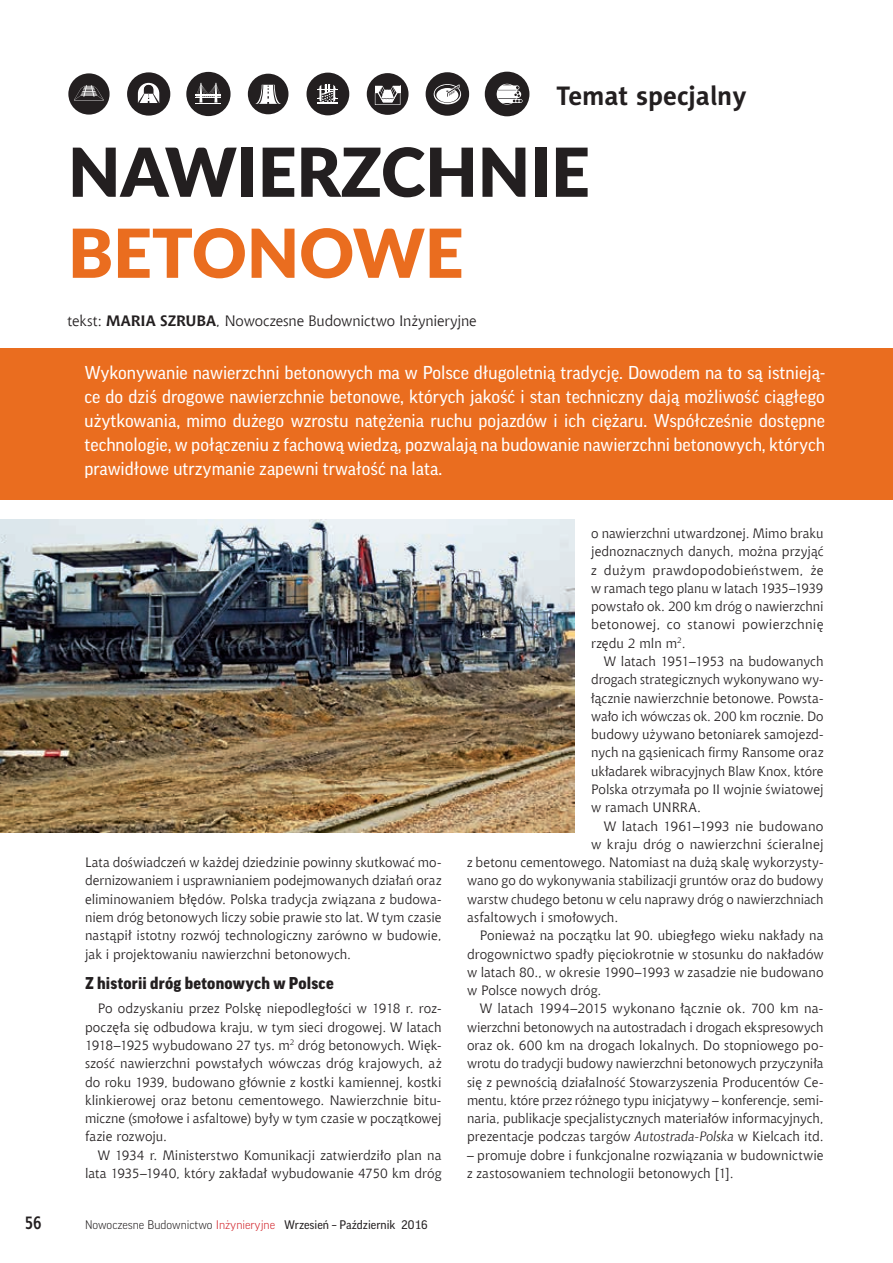
<style>
.page{position:relative;width:893px;height:1263px;background:#fff}
.page>*{position:absolute;margin:0;border:0;box-sizing:border-box;transform-origin:0 0}
.t1{font:900 67.5px "Lato";color:#231f20}
.t2{font:900 67.5px "Lato";color:#ea6d1f}
.t3{font:700 27px "Naomi Sans EFN";color:#231f20}
.t4{font:18px/24px "Good Pro";color:#fff;text-align:justify}
.t5{font:700 18px "Aerton Cnd EFN";color:#231f20}
.t6{font:900 16.5px "Good Pro";letter-spacing:.015em;color:#231f20}
.t7{font:15px "Chianti EU";letter-spacing:-.01em;color:#231f20}
.t8{font:13.5px/18.3px "Chianti EU";letter-spacing:.005em;color:#231f20;text-align:justify}
.t9{font:12px "Good Pro";color:#231f20}
.s1{font-weight:700}
.s2{font-weight:300}
.s3{font-weight:300;color:#d1232a}
.s4{font-style:italic}
</style>
<div class="page">
<div style="left:0;top:348px;width:893px;height:152px;background:#ea6d1f"></div>
<div style="left:367px;top:73px;width:41px;height:42px;background:#231f20;border-radius:50%"></div>
<svg style="left:375px;top:85px;width:25px;height:20px"></svg>
<div style="left:426px;top:72px;width:43px;height:44px;background:#231f20;border-radius:50%"></div>
<svg style="left:434px;top:84px;width:27px;height:20px"></svg>
<svg style="left:435px;top:85px;width:25px;height:18px"></svg>
<div style="left:436px;top:88px;width:22px;height:14px;background:#fff;border-radius:50%"></div>
<svg style="left:446px;top:85px;width:14px;height:12px"></svg>
<div style="left:127px;top:72px;width:43px;height:44px;background:#231f20;border-radius:50%"></div>
<svg style="left:138px;top:83px;width:21px;height:20px"></svg>
<div style="left:248px;top:74px;width:40px;height:40px;background:#231f20;border-radius:50%"></div>
<svg style="left:255px;top:85px;width:26px;height:19px"></svg>
<div style="left:68px;top:73px;width:42px;height:42px;background:#231f20;border-radius:50%"></div>
<svg style="left:74px;top:85px;width:30px;height:15px"></svg>
<div style="left:307px;top:73px;width:42px;height:42px;background:#231f20;border-radius:50%"></div>
<hr style="left:317px;top:102px;width:21px;height:2px;background:#fff">
<svg style="left:317px;top:84px;width:21px;height:18px"></svg>
<div style="left:186px;top:72px;width:45px;height:44px;background:#231f20;border-radius:50%"></div>
<svg style="left:196px;top:83px;width:25px;height:21px"></svg>
<div style="left:485px;top:72px;width:44px;height:44px;background:#231f20;border-radius:50%"></div>
<svg style="left:497px;top:84px;width:26px;height:20px"></svg>
<img style="left:0;top:519px;width:574px;height:313px">
<h2 class="t3" style="left:556px;top:79px;width:192px">Temat specjalny</h2>
<h1 class="t1" style="left:68px;top:121px;width:523px">NAWIERZCHNIE</h1>
<h1 class="t2" style="left:68px;top:202px;width:397px">BETONOWE</h1>
<p class="t7" style="left:68px;top:312px;width:411px">tekst: <span class="s1">MARIA SZRUBA</span>, Nowoczesne Budownictwo Inżynieryjne</p>
<p class="t4" style="left:85px;top:360px;width:742px">Wykonywanie nawierzchni betonowych ma w Polsce długoletnią tradycję. Dowodem na to są istnieją&shy;ce do dziś drogowe nawierzchnie betonowe, których jakość i stan techniczny dają możliwość ciągłego użytkowania, mimo dużego wzrostu natężenia ruchu pojazdów i ich ciężaru. Współcześnie dostępne technologie, w połączeniu z fachową wiedzą, pozwalają na budowanie nawierzchni betonowych, których prawidłowe utrzymanie zapewni trwałość na lata.</p>
<p class="t8" style="left:85px;top:853px;width:358px">Lata doświadczeń w każdej dziedzinie powinny skutkować mo&shy;dernizowaniem i usprawnianiem podejmowanych działań oraz eliminowaniem błędów. Polska tradycja związana z budowa&shy;niem dróg betonowych liczy sobie prawie sto lat. W tym czasie nastąpił istotny rozwój technologiczny zarówno w budowie, jak i projektowaniu nawierzchni betonowych.</p>
<p class="t6" style="left:85px;top:974px;width:250px">Z historii dróg betonowych w Polsce</p>
<p class="t8" style="left:85px;top:999px;width:358px;text-indent:13px">Po odzyskaniu przez Polskę niepodległości w 1918 r. roz&shy;poczęła się odbudowa kraju, w tym sieci drogowej. W latach 1918–1925 wybudowano 27 tys. m<sup>2</sup> dróg betonowych. Więk&shy;szość nawierzchni powstałych wówczas dróg krajowych, aż do roku 1939, budowano głównie z kostki kamiennej, kostki klinkierowej oraz betonu cementowego. Nawierzchnie bitu&shy;miczne (smołowe i asfaltowe) były w tym czasie w początkowej fazie rozwoju.</p>
<p class="t8" style="left:85px;top:1146px;width:358px;text-align:right">W 1934 r. Ministerstwo Komunikacji zatwierdziło plan na lata 1935–1940, który zakładał wybudowanie 4750 km dróg</p>
<h3 class="t5" style="left:25px;top:1212px;width:18px">56</h3>
<p class="t9" style="left:85px;top:1218px;width:344px"><span class="s2">Nowoczesne Budownictwo</span> <span class="s3">Inżynieryjne</span> Wrzesień – Październik 2016</p>
<p class="t8" style="left:591px;top:524px;width:234px">o nawierzchni utwardzonej. Mimo braku jednoznacznych danych, można przyjąć z dużym prawdopodobieństwem, że w ramach tego planu w latach 1935–1939 powstało ok. 200 km dróg o nawierzchni betonowej, co stanowi powierzchnię rzędu 2 mln m<sup>2</sup>.</p>
<p class="t8" style="left:591px;top:652px;width:234px;text-indent:13px">W latach 1951–1953 na budowanych drogach strategicznych wykonywano wy&shy;łącznie nawierzchnie betonowe. Powsta&shy;wało ich wówczas ok. 200 km rocznie. Do budowy używano betoniarek samojezd&shy;nych na gąsienicach firmy Ransome oraz układarek wibracyjnych Blaw Knox, które Polska otrzymała po II wojnie światowej w ramach UNRRA.</p>
<p class="t8" style="left:604px;top:816px;width:221px">W latach 1961–1993 nie budowano</p>
<p class="t8" style="left:591px;top:835px;width:234px">w kraju dróg o nawierzchni ścieralnej</p>
<p class="t8" style="left:467px;top:853px;width:358px">z betonu cementowego. Natomiast na dużą skalę wykorzysty-</p>
<p class="t8" style="left:467px;top:871px;width:358px">wano go do wykonywania stabilizacji gruntów oraz do budowy</p>
<p class="t8" style="left:467px;top:890px;width:358px">warstw chudego betonu w celu naprawy dróg o nawierzchniach</p>
<p class="t8" style="left:467px;top:908px;width:153px">asfaltowych i smołowych.</p>
<p class="t8" style="left:480px;top:926px;width:345px">Ponieważ na początku lat 90. ubiegłego wieku nakłady na</p>
<p class="t8" style="left:467px;top:944px;width:358px">drogownictwo spadły pięciokrotnie w stosunku do nakładów</p>
<p class="t8" style="left:467px;top:963px;width:358px">w latach 80., w okresie 1990–1993 w zasadzie nie budowano</p>
<p class="t8" style="left:467px;top:981px;width:136px">w Polsce nowych dróg.</p>
<p class="t8" style="left:480px;top:999px;width:345px">W latach 1994–2015 wykonano łącznie ok. 700 km na-</p>
<p class="t8" style="left:467px;top:1018px;width:358px">wierzchni betonowych na autostradach i drogach ekspresowych</p>
<p class="t8" style="left:467px;top:1036px;width:358px">oraz ok. 600 km na drogach lokalnych. Do stopniowego po-</p>
<p class="t8" style="left:467px;top:1054px;width:358px">wrotu do tradycji budowy nawierzchni betonowych przyczyniła</p>
<p class="t8" style="left:467px;top:1072px;width:358px">się z pewnością działalność Stowarzyszenia Producentów Ce-</p>
<p class="t8" style="left:467px;top:1091px;width:358px">mentu, które przez różnego typu inicjatywy – konferencje, semi-</p>
<p class="t8" style="left:467px;top:1109px;width:358px">naria, publikacje specjalistycznych materiałów informacyjnych,</p>
<p class="t8" style="left:467px;top:1127px;width:358px">prezentacje podczas targów <span class="s4">Autostrada-Polska</span> w Kielcach itd.</p>
<p class="t8" style="left:467px;top:1146px;width:358px">– promuje dobre i funkcjonalne rozwiązania w budownictwie z zastosowaniem technologii betonowych [1].</p>
</div>
